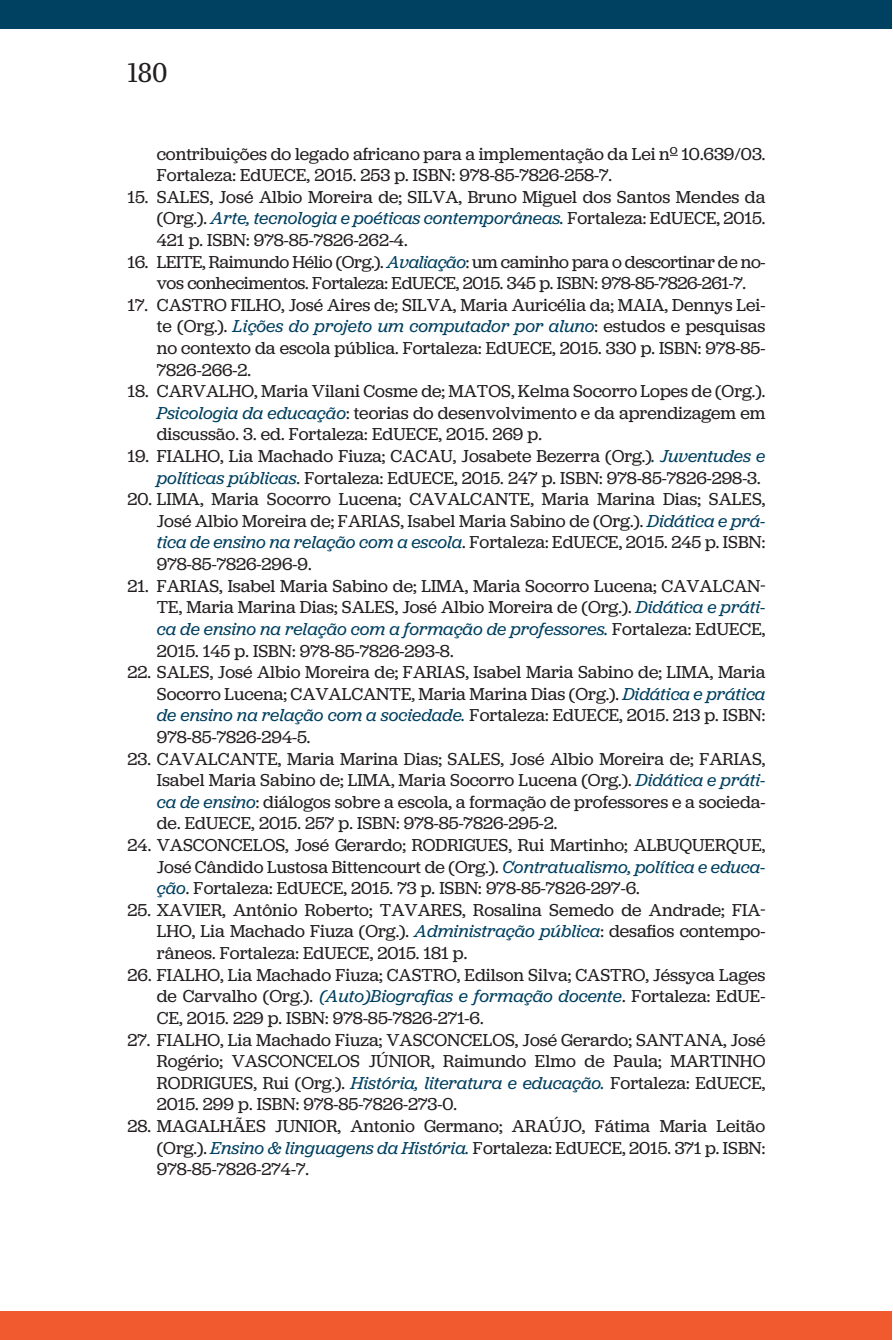
<style>
.page{position:relative;width:893px;height:1340px;background:#fff}
.page>*{position:absolute;margin:0;border:0;box-sizing:border-box;transform-origin:0 0}
.t1{font:27px "Abril Titling";color:#231f20}
.t2{font:18px/21.6px "Jubilat";color:#231f20;text-align:justify}
.t3{font:18px/21.6px "Jubilat";letter-spacing:-.02em;color:#231f20;text-align:center}
.s1{font-style:italic;color:#004060}
</style>
<div class="page">
<div style="left:0;top:0;width:891px;height:29px;background:#004060"></div>
<div style="left:0;top:1311px;width:891px;height:28px;background:#f1592f"></div>
<h1 class="t1" style="left:128px;top:53px;width:42px">180</h1>
<p class="t2" style="left:157px;top:142px;width:610px">contribuições do legado africano para a implementação da Lei n<sup>o</sup> 10.639/03.<br>Fortaleza: EdUECE, 2015. 253 p. ISBN: 978-85-7826-258-7.</p>
<p class="t2" style="left:157px;top:185px;width:610px;text-indent:-29px">15. SALES, José Albio Moreira de; SILVA, Bruno Miguel dos Santos Mendes da (Org.). <span class="s1">Arte, tecnologia e poéticas contemporâneas.</span> Fortaleza: EdUECE, 2015.<br>421 p. ISBN: 978-85-7826-262-4.</p>
<p class="t3" style="left:128px;top:250px;width:639px">16. LEITE, Raimundo Hélio (Org.). <span class="s1">Avaliação</span>: um caminho para o descortinar de no&shy;vos conhecimentos. Fortaleza: EdUECE, 2015. 345 p. ISBN: 978-85-7826-261-7.</p>
<p class="t2" style="left:157px;top:293px;width:610px;text-indent:-29px">17. CASTRO FILHO, José Aires de; SILVA, Maria Auricélia da; MAIA, Dennys Lei&shy;te (Org.). <span class="s1">Lições do projeto um computador por aluno</span>: estudos e pesquisas no contexto da escola pública. Fortaleza: EdUECE, 2015. 330 p. ISBN: 978-85- 7826-266-2.</p>
<p class="t2" style="left:157px;top:380px;width:610px;text-indent:-29px">18. CARVALHO, Maria Vilani Cosme de; MATOS, Kelma Socorro Lopes de (Org.).<br><span class="s1">Psicologia da educação</span>: teorias do desenvolvimento e da aprendizagem em discussão. 3. ed. Fortaleza: EdUECE, 2015. 269 p.</p>
<p class="t2" style="left:128px;top:444px;width:639px;text-align:right">19. FIALHO, Lia Machado Fiuza; CACAU, Josabete Bezerra (Org.)<span class="s1">. Juventudes e políticas públicas</span>. Fortaleza: EdUECE, 2015. 247 p. ISBN: 978-85-7826-298-3.</p>
<p class="t2" style="left:157px;top:488px;width:610px;text-indent:-29px">20. LIMA, Maria Socorro Lucena; CAVALCANTE, Maria Marina Dias; SALES, José Albio Moreira de; FARIAS, Isabel Maria Sabino de (Org.). <span class="s1">Didática e prá&shy;tica de ensino na relação com a escola</span>. Fortaleza: EdUECE, 2015. 245 p. ISBN:<br>978-85-7826-296-9.</p>
<p class="t2" style="left:157px;top:574px;width:610px;text-indent:-29px">21. FARIAS, Isabel Maria Sabino de; LIMA, Maria Socorro Lucena; CAVALCAN-TE, Maria Marina Dias; SALES, José Albio Moreira de (Org.). <span class="s1">Didática e práti&shy;ca de ensino na relação com a formação de professores.</span> Fortaleza: EdUECE, 2015. 145 p. ISBN: 978-85-7826-293-8.</p>
<p class="t2" style="left:157px;top:660px;width:610px;text-indent:-29px">22. SALES, José Albio Moreira de; FARIAS, Isabel Maria Sabino de; LIMA, Maria Socorro Lucena; CAVALCANTE, Maria Marina Dias (Org.). <span class="s1">Didática e prática de ensino na relação com a sociedade.</span> Fortaleza: EdUECE, 2015. 213 p. ISBN:<br>978-85-7826-294-5.</p>
<p class="t2" style="left:157px;top:747px;width:610px;text-indent:-29px">23. CAVALCANTE, Maria Marina Dias; SALES, José Albio Moreira de; FARIAS, Isabel Maria Sabino de; LIMA, Maria Socorro Lucena (Org.). <span class="s1">Didática e práti&shy;ca de ensino</span>: diálogos sobre a escola, a formação de professores e a socieda&shy;de. EdUECE, 2015. 257 p. ISBN: 978-85-7826-295-2.</p>
<p class="t2" style="left:157px;top:833px;width:610px;text-indent:-29px">24. VASCONCELOS, José Gerardo; RODRIGUES, Rui Martinho; ALBUQUERQUE, José Cândido Lustosa Bittencourt de (Org.). <span class="s1">Contratualismo, política e educa&shy;ção</span>. Fortaleza: EdUECE, 2015. 73 p. ISBN: 978-85-7826-297-6.</p>
<p class="t2" style="left:157px;top:898px;width:610px;text-indent:-29px">25. XAVIER, Antônio Roberto; TAVARES, Rosalina Semedo de Andrade; FIA-LHO, Lia Machado Fiuza (Org.). <span class="s1">Administração pública</span>: desafios contempo&shy;râneos. Fortaleza: EdUECE, 2015. 181 p.</p>
<p class="t2" style="left:157px;top:963px;width:610px;text-indent:-29px">26. FIALHO, Lia Machado Fiuza; CASTRO, Edilson Silva; CASTRO, Jéssyca Lages de Carvalho (Org.). <span class="s1">(Auto)Biografias e formação docente</span>. Fortaleza: EdUE-CE, 2015. 229 p. ISBN: 978-85-7826-271-6.</p>
<p class="t2" style="left:157px;top:1028px;width:610px;text-indent:-29px">27. FIALHO, Lia Machado Fiuza; VASCONCELOS, José Gerardo; SANTANA, José Rogério; VASCONCELOS JÚNIOR, Raimundo Elmo de Paula; MARTINHO RODRIGUES, Rui (Org.). <span class="s1">História, literatura e educação.</span> Fortaleza: EdUECE, 2015. 299 p. ISBN: 978-85-7826-273-0.</p>
<p class="t2" style="left:157px;top:1114px;width:610px;text-indent:-29px">28. MAGALHÃES JUNIOR, Antonio Germano; ARAÚJO, Fátima Maria Leitão (Org.). <span class="s1">Ensino &amp; linguagens da História.</span> Fortaleza: EdUECE, 2015. 371 p. ISBN:<br>978-85-7826-274-7.</p>
</div>
